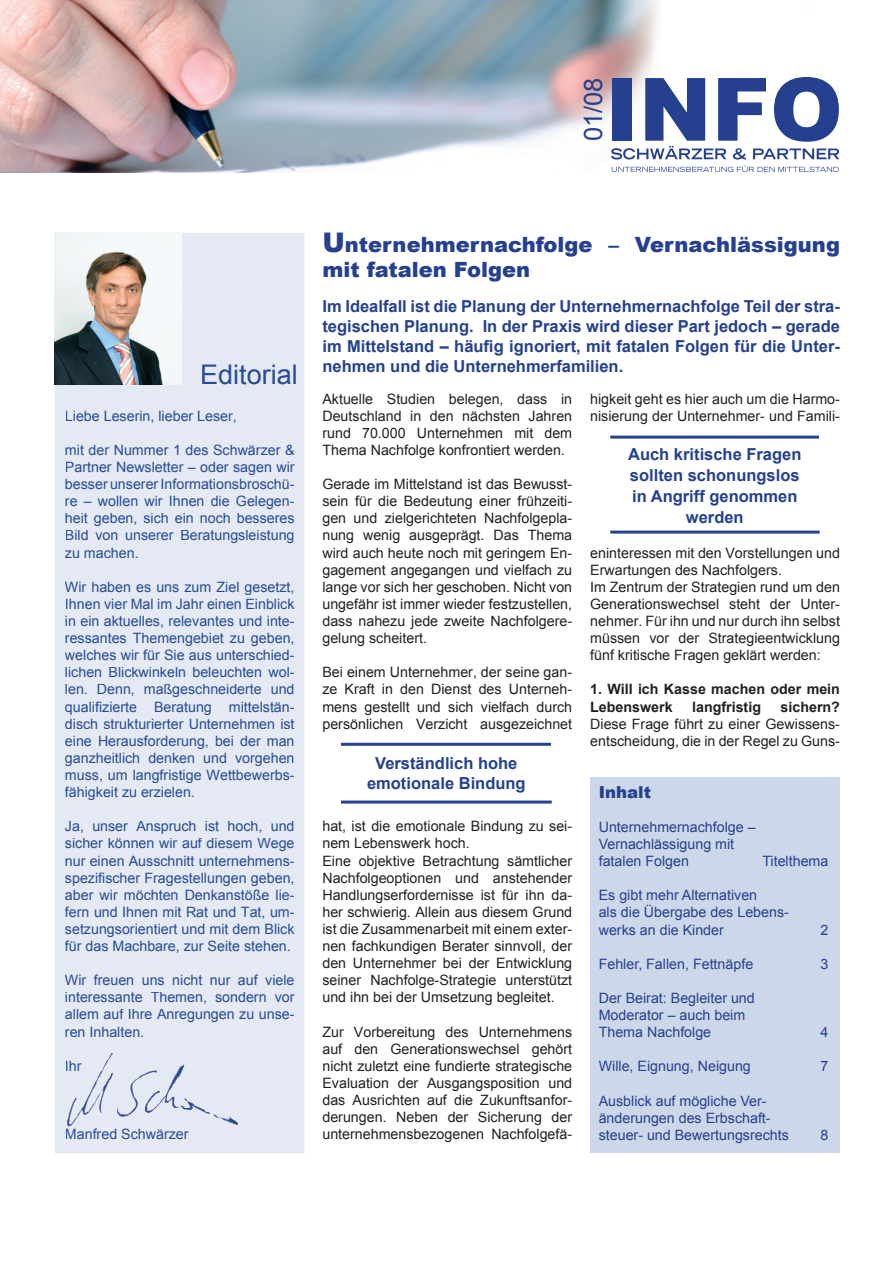
<style>
.page{position:relative;width:893px;height:1262px;background:#fff}
.page>*{position:absolute;margin:0;border:0;box-sizing:border-box;transform-origin:0 0}
.t1{font:900 87.45px "Arial";color:#25408f}
.t2{font:27px "Arial";color:#274c95}
.t3{font:25.5px "Arial";color:#25408f}
.t4{font:900 21px/25.2px "Arial";color:#25408f}
.t5{font:700 16.5px/19.8px "Arial";color:#25408f;text-align:center}
.t6{font:900 16.5px "Arial";color:#25408f}
.t7{font:14.25px/17.1px "Arial";color:#231f20;text-align:justify}
.t8{font:14.25px/17.1px "Arial";color:#274c95;text-align:justify}
.t9{font:14.25px/17.1px "Arial";color:#25408f}
.t10{font:700 14.25px/17.1px "Arial";color:#231f20}
.s1{font-size:27px}
</style>
<div class="page">
<img style="left:0;top:0;width:805px;height:173px">
<div style="left:590px;top:777px;width:250px;height:375px;background:#ccd8e9"></div>
<hr style="left:610px;top:435px;width:208px;height:3px;background:#25408f">
<hr style="left:610px;top:530px;width:209px;height:3px;background:#25408f">
<hr style="left:341px;top:742px;width:210px;height:3px;background:#25408f">
<hr style="left:341px;top:800px;width:210px;height:3px;background:#25408f">
<svg style="left:611px;top:146px;width:115px;height:13px"></svg>
<svg style="left:732px;top:148px;width:14px;height:11px"></svg>
<svg style="left:753px;top:148px;width:86px;height:11px"></svg>
<svg style="left:611px;top:165px;width:227px;height:7px"></svg>
<div style="left:55px;top:233px;width:249px;height:920px;background:#e4e9f3"></div>
<img style="left:63px;top:1053px;width:148px;height:73px">
<div style="left:66px;top:410px;width:171px;height:13px;background:#e4e9f3"></div>
<div style="left:66px;top:444px;width:214px;height:11px;background:#e4e9f3"></div>
<svg style="left:280px;top:444px;width:14px;height:11px"></svg>
<div style="left:66px;top:462px;width:229px;height:13px;background:#e4e9f3"></div>
<div style="left:66px;top:479px;width:228px;height:10px;background:#e4e9f3"></div>
<div style="left:66px;top:496px;width:228px;height:13px;background:#e4e9f3"></div>
<div style="left:66px;top:513px;width:228px;height:13px;background:#e4e9f3"></div>
<div style="left:66px;top:530px;width:228px;height:13px;background:#e4e9f3"></div>
<div style="left:65px;top:547px;width:72px;height:10px;background:#e4e9f3"></div>
<div style="left:65px;top:581px;width:229px;height:13px;background:#e4e9f3"></div>
<div style="left:66px;top:598px;width:228px;height:11px;background:#e4e9f3"></div>
<div style="left:66px;top:615px;width:228px;height:13px;background:#e4e9f3"></div>
<div style="left:66px;top:633px;width:228px;height:13px;background:#e4e9f3"></div>
<div style="left:65px;top:650px;width:229px;height:10px;background:#e4e9f3"></div>
<div style="left:66px;top:667px;width:228px;height:10px;background:#e4e9f3"></div>
<div style="left:66px;top:684px;width:228px;height:13px;background:#e4e9f3"></div>
<div style="left:65px;top:701px;width:229px;height:13px;background:#e4e9f3"></div>
<div style="left:65px;top:718px;width:229px;height:10px;background:#e4e9f3"></div>
<div style="left:65px;top:735px;width:229px;height:13px;background:#e4e9f3"></div>
<div style="left:65px;top:752px;width:229px;height:13px;background:#e4e9f3"></div>
<div style="left:66px;top:772px;width:32px;height:8px;background:#e4e9f3"></div>
<div style="left:103px;top:769px;width:191px;height:14px;background:#e4e9f3"></div>
<div style="left:65px;top:786px;width:129px;height:14px;background:#e4e9f3"></div>
<div style="left:65px;top:821px;width:192px;height:13px;background:#e4e9f3"></div>
<div style="left:262px;top:821px;width:32px;height:10px;background:#e4e9f3"></div>
<div style="left:65px;top:838px;width:229px;height:13px;background:#e4e9f3"></div>
<div style="left:66px;top:855px;width:228px;height:10px;background:#e4e9f3"></div>
<div style="left:65px;top:872px;width:229px;height:13px;background:#e4e9f3"></div>
<div style="left:65px;top:889px;width:229px;height:10px;background:#e4e9f3"></div>
<div style="left:65px;top:906px;width:229px;height:12px;background:#e4e9f3"></div>
<div style="left:65px;top:923px;width:229px;height:13px;background:#e4e9f3"></div>
<div style="left:65px;top:940px;width:224px;height:13px;background:#e4e9f3"></div>
<div style="left:65px;top:974px;width:229px;height:11px;background:#e4e9f3"></div>
<div style="left:66px;top:992px;width:229px;height:12px;background:#e4e9f3"></div>
<div style="left:65px;top:1009px;width:229px;height:13px;background:#e4e9f3"></div>
<div style="left:66px;top:1026px;width:78px;height:10px;background:#e4e9f3"></div>
<div style="left:66px;top:1060px;width:16px;height:10px;background:#e4e9f3"></div>
<div style="left:66px;top:1128px;width:123px;height:11px;background:#e4e9f3"></div>
<div style="left:202px;top:365px;width:94px;height:19px;background:#e4e9f3"></div>
<img style="left:55px;top:233px;width:126px;height:151px">
<h3 class="t3" style="left:578px;top:141px;width:65px;rotate:-90deg">01/08</h3>
<h1 class="t1" style="left:604px;top:61px;width:240px">INFO</h1>
<h2 class="t2" style="left:200px;top:359px;width:99px">Editorial</h2>
<p class="t8" style="left:65px;top:407px;width:173px">Liebe Leserin, lieber Leser,</p>
<p class="t8" style="left:65px;top:441px;width:231px">mit der Nummer 1 des Schwärzer &amp; Partner Newsletter – oder sagen wir besser unserer Informationsbroschü&shy;re – wollen wir Ihnen die Gelegen&shy;heit geben, sich ein noch besseres Bild von unserer Beratungsleistung zu machen.</p>
<p class="t8" style="left:65px;top:578px;width:231px">Wir haben es uns zum Ziel gesetzt, Ihnen vier Mal im Jahr einen Einblick in ein aktuelles, relevantes und inte&shy;ressantes Themengebiet zu geben, welches wir für Sie aus unterschied&shy;lichen Blickwinkeln beleuchten wol&shy;len. Denn, maßgeschneiderte und qualifizierte Beratung mittelstän&shy;disch strukturierter Unternehmen ist eine Herausforderung, bei der man ganzheitlich denken und vorgehen muss, um langfristige Wettbewerbs&shy;fähigkeit zu erzielen.</p>
<p class="t8" style="left:65px;top:817px;width:231px">Ja, unser Anspruch ist hoch, und sicher können wir auf diesem Wege nur einen Ausschnitt unternehmens&shy;spezifischer Fragestellungen geben, aber wir möchten Denkanstöße lie&shy;fern und Ihnen mit Rat und Tat, um&shy;setzungsorientiert und mit dem Blick für das Machbare, zur Seite stehen.</p>
<p class="t8" style="left:65px;top:971px;width:231px">Wir freuen uns nicht nur auf viele interessante Themen, sondern vor allem auf Ihre Anregungen zu unse&shy;ren Inhalten.</p>
<p class="t8" style="left:65px;top:1057px;width:18px">Ihr</p>
<p class="t8" style="left:65px;top:1125px;width:125px">Manfred Schwärzer</p>
<h3 class="t4" style="left:322px;top:232px;width:519px"><span class="s1">U</span>nternehmernachfolge – Vernachlässigung mit fatalen Folgen</h3>
<p class="t5" style="left:322px;top:297px;width:519px;text-align:justify">Im Idealfall ist die Planung der Unternehmernachfolge Teil der stra&shy;tegischen Planung. In der Praxis wird dieser Part jedoch – gerade im Mittelstand – häufig ignoriert, mit fatalen Folgen für die Unter&shy;nehmen und die Unternehmerfamilien.</p>
<p class="t7" style="left:322px;top:390px;width:251px">Aktuelle Studien belegen, dass in Deutschland in den nächsten Jahren rund 70.000 Unternehmen mit dem Thema Nachfolge konfrontiert werden.</p>
<p class="t7" style="left:322px;top:475px;width:251px">Gerade im Mittelstand ist das Bewusst&shy;sein für die Bedeutung einer frühzeiti&shy;gen und zielgerichteten Nachfolgepla&shy;nung wenig ausgeprägt. Das Thema wird auch heute noch mit geringem En&shy;gagement angegangen und vielfach zu lange vor sich her geschoben. Nicht von ungefähr ist immer wieder festzustellen, dass nahezu jede zweite Nachfolgere&shy;gelung scheitert.</p>
<p class="t7" style="left:322px;top:663px;width:251px">Bei einem Unternehmer, der seine gan&shy;ze Kraft in den Dienst des Unterneh&shy;mens gestellt und sich vielfach durch persönlichen Verzicht ausgezeichnet</p>
<p class="t5" style="left:367px;top:753px;width:160px">Verständlich hohe emotionale Bindung</p>
<p class="t7" style="left:322px;top:817px;width:251px;text-align:left">hat, ist die emotionale Bindung zu sei&shy;nem Lebenswerk hoch.<br>Eine objektive Betrachtung sämtlicher Nachfolgeoptionen und anstehender Handlungserfordernisse ist für ihn da&shy;her schwierig. Allein aus diesem Grund ist die Zusammenarbeit mit einem exter&shy;nen fachkundigen Berater sinnvoll, der den Unternehmer bei der Entwicklung seiner Nachfolge-Strategie unterstützt und ihn bei der Umsetzung begleitet.</p>
<p class="t7" style="left:322px;top:1023px;width:251px">Zur Vorbereitung des Unternehmens auf den Generationswechsel gehört nicht zuletzt eine fundierte strategische Evaluation der Ausgangsposition und das Ausrichten auf die Zukunftsanfor&shy;derungen. Neben der Sicherung der unternehmensbezogenen Nachfolgefä-</p>
<p class="t7" style="left:590px;top:390px;width:251px">higkeit geht es hier auch um die Harmo&shy;nisierung der Unternehmer- und Famili-</p>
<p class="t5" style="left:628px;top:444px;width:175px;line-height:21px">Auch kritische Fragen sollten schonungslos in Angriff genommen werden</p>
<p class="t7" style="left:590px;top:544px;width:251px;text-align:left">eninteressen mit den Vorstellungen und Erwartungen des Nachfolgers.<br>Im Zentrum der Strategien rund um den Generationswechsel steht der Unter&shy;nehmer. Für ihn und nur durch ihn selbst müssen vor der Strategieentwicklung fünf kritische Fragen geklärt werden:</p>
<p class="t10" style="left:590px;top:681px;width:251px">1. Will ich Kasse machen oder mein<br>Lebenswerk</p>
<p class="t10" style="left:692px;top:698px;width:70px">langfristig</p>
<p class="t10" style="left:780px;top:698px;width:61px">sichern?</p>
<p class="t7" style="left:590px;top:715px;width:251px">Diese Frage führt zu einer Gewissens&shy;entscheidung, die in der Regel zu Guns-</p>
<p class="t6" style="left:598px;top:782px;width:54px">Inhalt</p>
<p class="t9" style="left:598px;top:818px;width:158px">Unternehmernachfolge –<br>Vernachlässigung mit fatalen Folgen</p>
<p class="t9" style="left:762px;top:852px;width:67px">Titelthema</p>
<p class="t9" style="left:598px;top:886px;width:192px">Es gibt mehr Alternativen<br>als die Übergabe des Lebens&shy;werks an die Kinder</p>
<p class="t9" style="left:820px;top:921px;width:9px">2</p>
<p class="t9" style="left:598px;top:955px;width:156px">Fehler, Fallen, Fettnäpfe</p>
<p class="t9" style="left:820px;top:955px;width:9px">3</p>
<p class="t9" style="left:598px;top:989px;width:158px">Der Beirat: Begleiter und<br>Moderator – auch beim<br>Thema Nachfolge</p>
<p class="t9" style="left:820px;top:1023px;width:9px">4</p>
<p class="t9" style="left:598px;top:1057px;width:154px">Wille, Eignung, Neigung</p>
<p class="t9" style="left:820px;top:1057px;width:9px">7</p>
<p class="t9" style="left:598px;top:1092px;width:192px">Ausblick auf mögliche Ver&shy;änderungen des Erbschaft&shy;steuer- und Bewertungsrechts</p>
<p class="t9" style="left:820px;top:1126px;width:9px">8</p>
</div>
